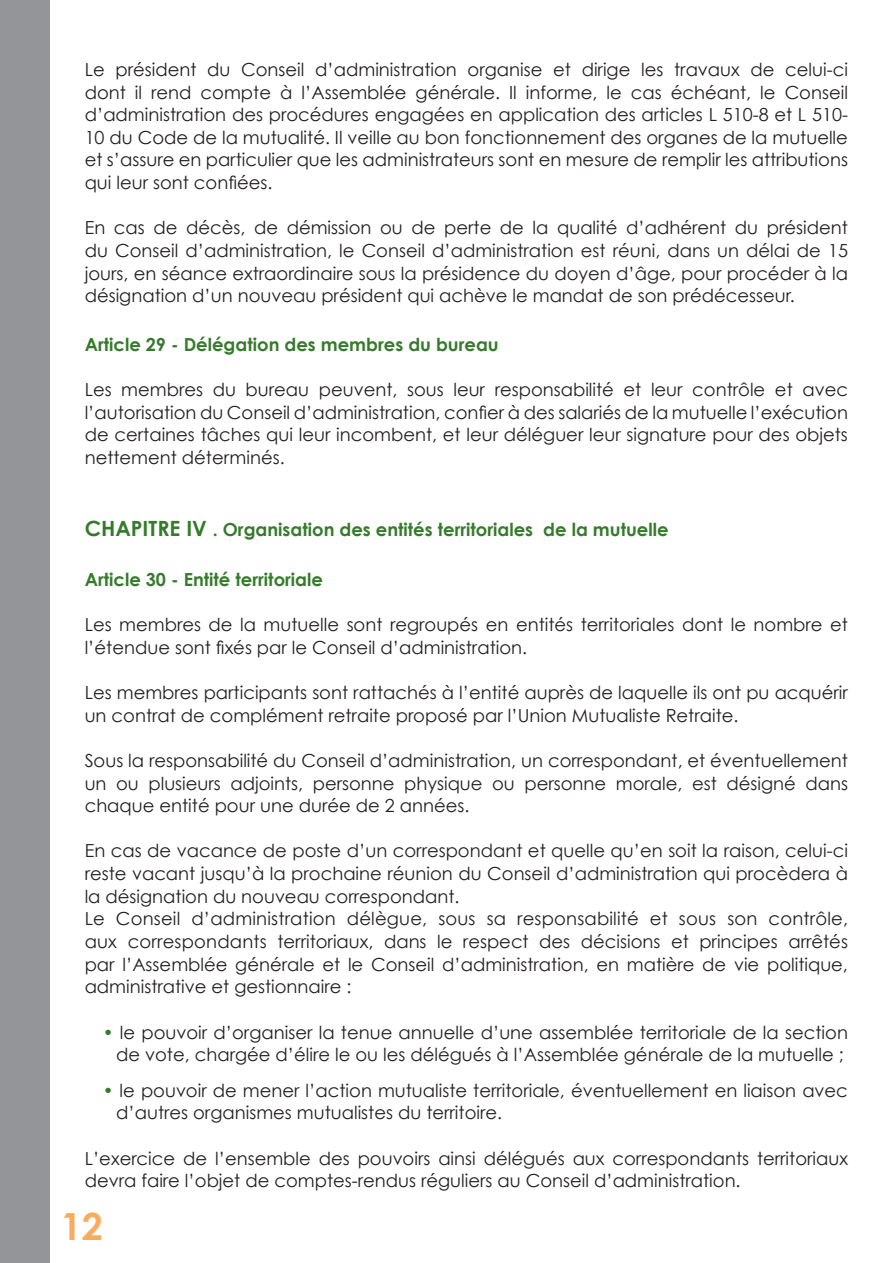
<style>
.page{position:relative;width:893px;height:1263px;background:#fff}
.page>*{position:absolute;margin:0;border:0;box-sizing:border-box;transform-origin:0 0}
.t1{font:700 37.5px "Century Gothic";color:#faac5e}
.t2{font:18px/22.6px "Century Gothic";color:#231f20;text-align:justify}
.titre_I_II_III{font:700 18px "Century Gothic";color:#357b2b}
.s1{font-size:21px}
.s2{color:#357b2b}
</style>
<div class="page">
<div style="left:0;top:0;width:50px;height:1263px;background:#939598"></div>
<p class="t2" style="left:85px;top:58px;width:765px">Le président du Conseil d’administration organise et dirige les travaux de celui-ci dont il rend compte à l’Assemblée générale. Il informe, le cas échéant, le Conseil d’administration des procédures engagées en application des articles L 510-8 et L 510- 10 du Code de la mutualité. Il veille au bon fonctionnement des organes de la mutuelle et s’assure en particulier que les administrateurs sont en mesure de remplir les attributions qui leur sont confiées.</p>
<p class="t2" style="left:85px;top:216px;width:765px">En cas de décès, de démission ou de perte de la qualité d’adhérent du président du Conseil d’administration, le Conseil d’administration est réuni, dans un délai de 15 jours, en séance extraordinaire sous la présidence du doyen d’âge, pour procéder à la désignation d’un nouveau président qui achève le mandat de son prédécesseur.</p>
<p class="titre_I_II_III" style="left:85px;top:333px;width:415px">Article 29 - Délégation des membres du bureau</p>
<p class="t2" style="left:85px;top:378px;width:765px">Les membres du bureau peuvent, sous leur responsabilité et leur contrôle et avec l’autorisation du Conseil d’administration, confier à des salariés de la mutuelle l’exécution de certaines tâches qui leur incombent, et leur déléguer leur signature pour des objets nettement déterminés.</p>
<p class="titre_I_II_III" style="left:85px;top:518px;width:585px"><span class="s1">CHAPITRE IV</span> . Organisation des entités territoriales de la mutuelle</p>
<p class="titre_I_II_III" style="left:85px;top:568px;width:240px">Article 30 - Entité territoriale</p>
<p class="t2" style="left:85px;top:613px;width:765px">Les membres de la mutuelle sont regroupés en entités territoriales dont le nombre et l’étendue sont fixés par le Conseil d’administration.</p>
<p class="t2" style="left:85px;top:681px;width:765px">Les membres participants sont rattachés à l’entité auprès de laquelle ils ont pu acquérir un contrat de complément retraite proposé par l’Union Mutualiste Retraite.</p>
<p class="t2" style="left:85px;top:749px;width:765px">Sous la responsabilité du Conseil d’administration, un correspondant, et éventuellement un ou plusieurs adjoints, personne physique ou personne morale, est désigné dans chaque entité pour une durée de 2 années.</p>
<p class="t2" style="left:85px;top:839px;width:765px">En cas de vacance de poste d’un correspondant et quelle qu’en soit la raison, celui-ci reste vacant jusqu’à la prochaine réunion du Conseil d’administration qui procèdera à la désignation du nouveau correspondant.</p>
<p class="t2" style="left:85px;top:907px;width:765px">Le Conseil d’administration délègue, sous sa responsabilité et sous son contrôle, aux correspondants territoriaux, dans le respect des décisions et principes arrêtés par l’Assemblée générale et le Conseil d’administration, en matière de vie politique, administrative et gestionnaire :</p>
<p class="t2" style="left:103px;top:1020px;width:747px;text-align:center"><span class="s2">•</span> le pouvoir d’organiser la tenue annuelle d’une assemblée territoriale de la section de vote, chargée d’élire le ou les délégués à l’Assemblée générale de la mutuelle ;</p>
<p class="t2" style="left:116px;top:1078px;width:733px;text-indent:-14px"><span class="s2">•</span> le pouvoir de mener l’action mutualiste territoriale, éventuellement en liaison avec d’autres organismes mutualistes du territoire.</p>
<p class="t2" style="left:85px;top:1146px;width:765px">L’exercice de l’ensemble des pouvoirs ainsi délégués aux correspondants territoriaux devra faire l’objet de comptes-rendus réguliers au Conseil d’administration.</p>
<h1 class="t1" style="left:61px;top:1203px;width:43px">12</h1>
</div>
